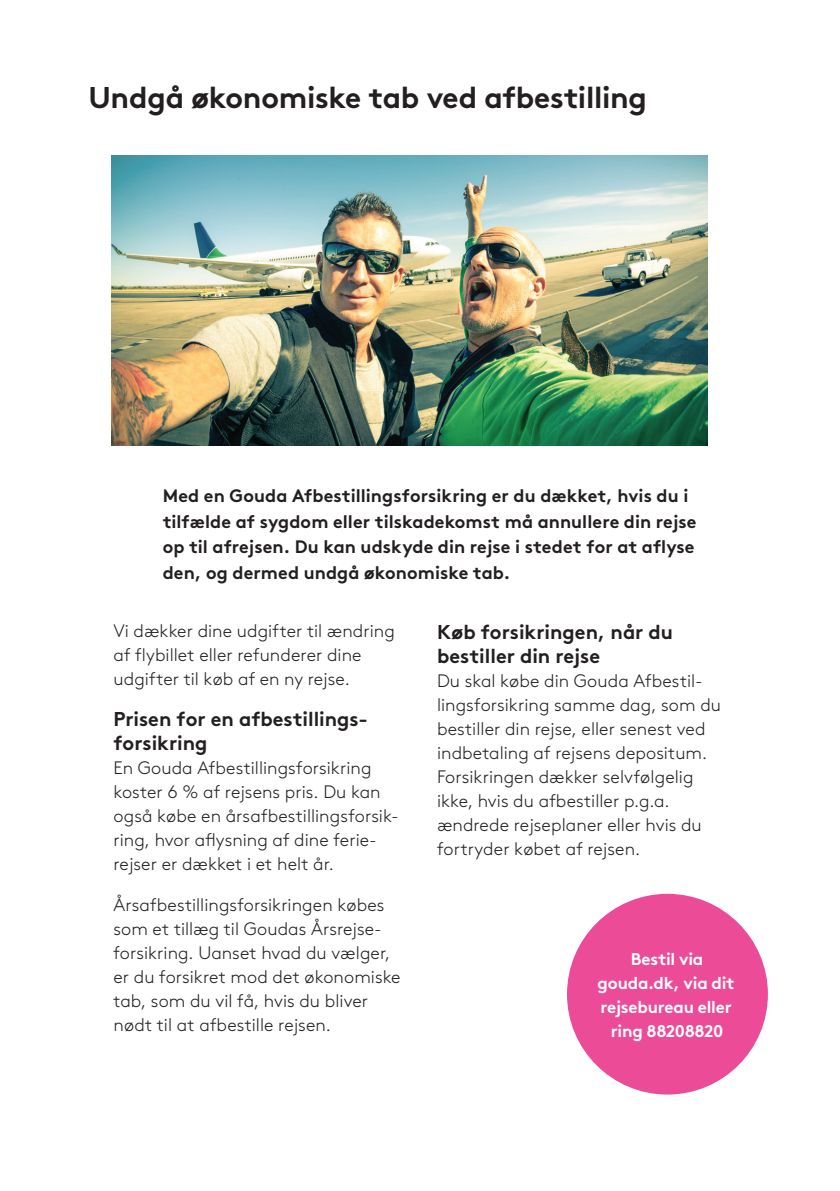
<style>
.page{position:relative;width:840px;height:1191px;background:#fff}
.page>*{position:absolute;margin:0;border:0;box-sizing:border-box;transform-origin:0 0}
.t1{font:700 30px "Gjen Brown OT";letter-spacing:-.01em;color:#231f20}
.t2{font:700 20px/24px "Gjen Brown OT";color:#231f20}
.t3{font:300 18px/24px "Gjen Brown OT";letter-spacing:.005em;color:#231f20}
.t4{font:18px/25.6px "Gjen Brown OT Bold Alt";letter-spacing:.005em;color:#231f20}
.t5{font:17px/24px "Gjen Brown OT Bold Alt";letter-spacing:-.015em;color:#fff;text-align:center}
</style>
<div class="page">
<img style="left:111px;top:156px;width:595px;height:289px">
<div style="left:566px;top:893px;width:201px;height:201px;background:#eb4b97;border-radius:50%"></div>
<h1 class="t1" style="left:88px;top:73px;width:559px">Undgå økonomiske tab ved afbestilling</h1>
<p class="t4" style="left:163px;top:481px;width:535px">Med en Gouda Afbestillingsforsikring er du dækket, hvis du i tilfælde af sygdom eller tilskadekomst må annullere din rejse op til afrejsen. Du kan udskyde din rejse i stedet for at aflyse den, og dermed undgå økonomiske tab.</p>
<p class="t3" style="left:113px;top:618px;width:283px">Vi dækker dine udgifter til ændring af flybillet eller refunderer dine udgifter til køb af en ny rejse.</p>
<p class="t2" style="left:113px;top:705px;width:255px">Prisen for en afbestillings&shy;forsikring</p>
<p class="t3" style="left:113px;top:755px;width:286px">En Gouda Afbestillingsforsikring koster 6 % af rejsens pris. Du kan også købe en årsafbestillingsforsik&shy;ring, hvor aflysning af dine ferie&shy;rejser er dækket i et helt år.</p>
<p class="t3" style="left:113px;top:892px;width:288px">Årsafbestillingsforsikringen købes som et tillæg til Goudas Årsrejse&shy;forsikring. Uanset hvad du vælger, er du forsikret mod det økonomiske tab, som du vil få, hvis du bliver nødt til at afbestille rejsen.</p>
<p class="t2" style="left:437px;top:618px;width:237px">Køb forsikringen, når du bestiller din rejse</p>
<p class="t3" style="left:437px;top:667px;width:285px">Du skal købe din Gouda Afbestil&shy;lingsforsikring samme dag, som du bestiller din rejse, eller senest ved indbetaling af rejsens depositum.<br>Forsikringen dækker selvfølgelig ikke, hvis du afbestiller p.g.a. ændrede rejseplaner eller hvis du fortryder købet af rejsen.</p>
<p class="t5" style="left:597px;top:944px;width:138px">Bestil via gouda.dk, via dit rejsebureau eller ring 88208820</p>
</div>
